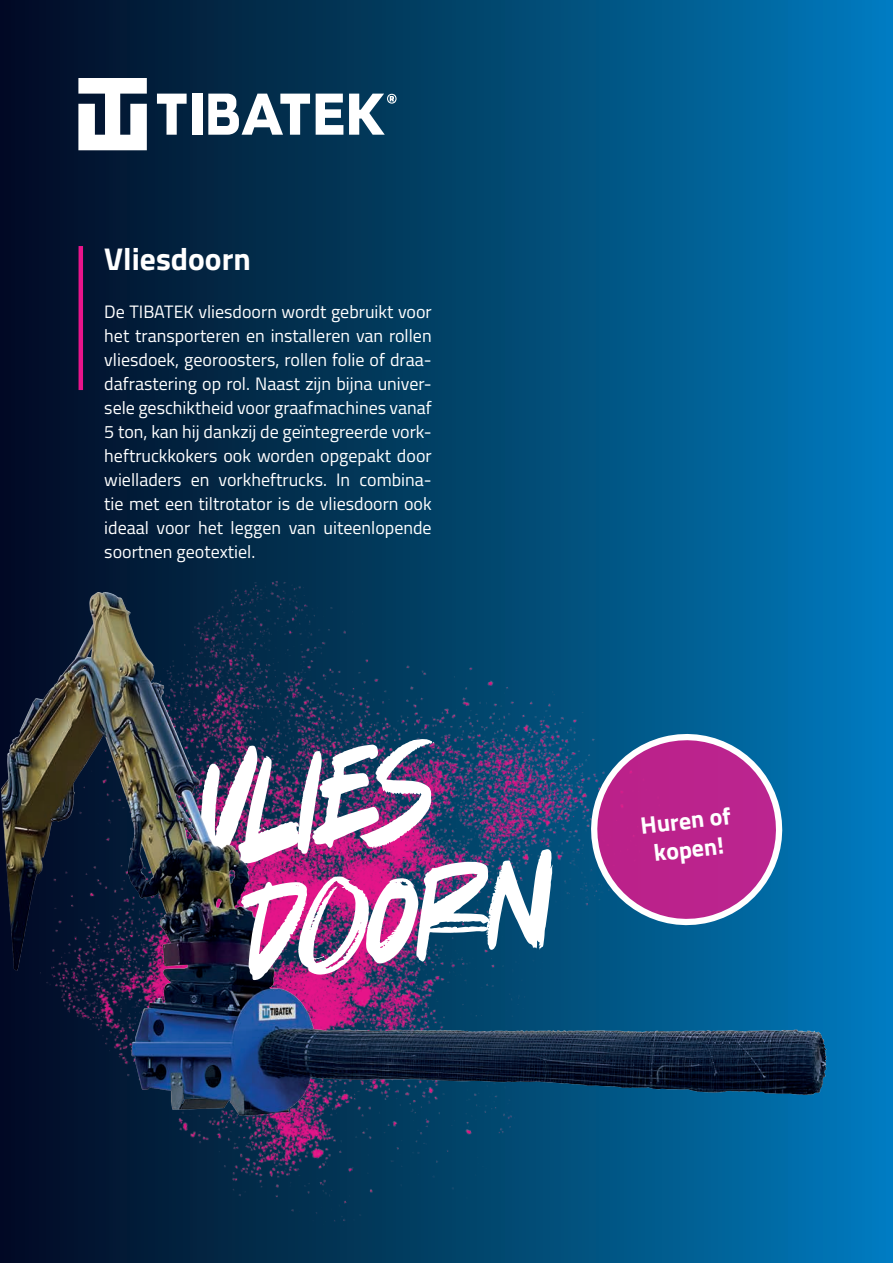
<style>
.page{position:relative;width:893px;height:1263px;background:#fff}
.page>*{position:absolute;margin:0;border:0;box-sizing:border-box;transform-origin:0 0}
.t1{font:141px "Good Looking Karma";color:#fff}
.t2{font:129px "Good Looking Karma";color:#fff}
.t3{font:700 31.5px "Titillium Web";color:#fff}
.t4{font:700 24px/28.8px "Titillium Web";color:#fff;text-align:center}
.t5{font:18px/24px "Titillium Web";color:#fff;text-align:justify}
</style>
<div class="page">
<div style="left:0;top:0;width:893px;height:1263px;background:linear-gradient(to right,#030a1e,#007ab8)"></div>
<img style="left:0;top:417px;width:893px;height:158px">
<img style="left:0;top:575px;width:893px;height:688px">
<hr style="left:79px;top:246px;width:4px;height:144px;background:#ea148b">
<svg style="left:585px;top:727px;width:204px;height:204px"></svg>
<svg style="left:78px;top:78px;width:69px;height:72px"></svg>
<svg style="left:157px;top:94px;width:30px;height:41px"></svg>
<div style="left:192px;top:94px;width:10px;height:41px;background:#fff"></div>
<svg style="left:208px;top:94px;width:102px;height:41px"></svg>
<svg style="left:316px;top:94px;width:27px;height:41px"></svg>
<svg style="left:349px;top:94px;width:48px;height:41px"></svg>
<p class="t3" style="left:104px;top:235px;width:148px">Vliesdoorn</p>
<p class="t5" style="left:104px;top:299px;width:329px">De TIBATEK vliesdoorn wordt gebruikt voor het transporteren en installeren van rollen vliesdoek, georoosters, rollen folie of draa&shy;dafrastering op rol. Naast zijn bijna univer&shy;sele geschiktheid voor graafmachines vanaf 5 ton, kan hij dankzij de geïntegreerde vork&shy;heftruckkokers ook worden opgepakt door wielladers en vorkheftrucks. In combina&shy;tie met een tiltrotator is de vliesdoorn ook ideaal voor het leggen van uiteenlopende soortnen geotextiel.</p>
<p class="t1" style="left:190px;top:717px;width:232px;rotate:-6deg">vlIes</p>
<p class="t2" style="left:234px;top:846px;width:311px;rotate:-7deg">doOrn</p>
<p class="t4" style="left:639px;top:810px;width:92px;rotate:-7deg">Huren of kopen!</p>
</div>
